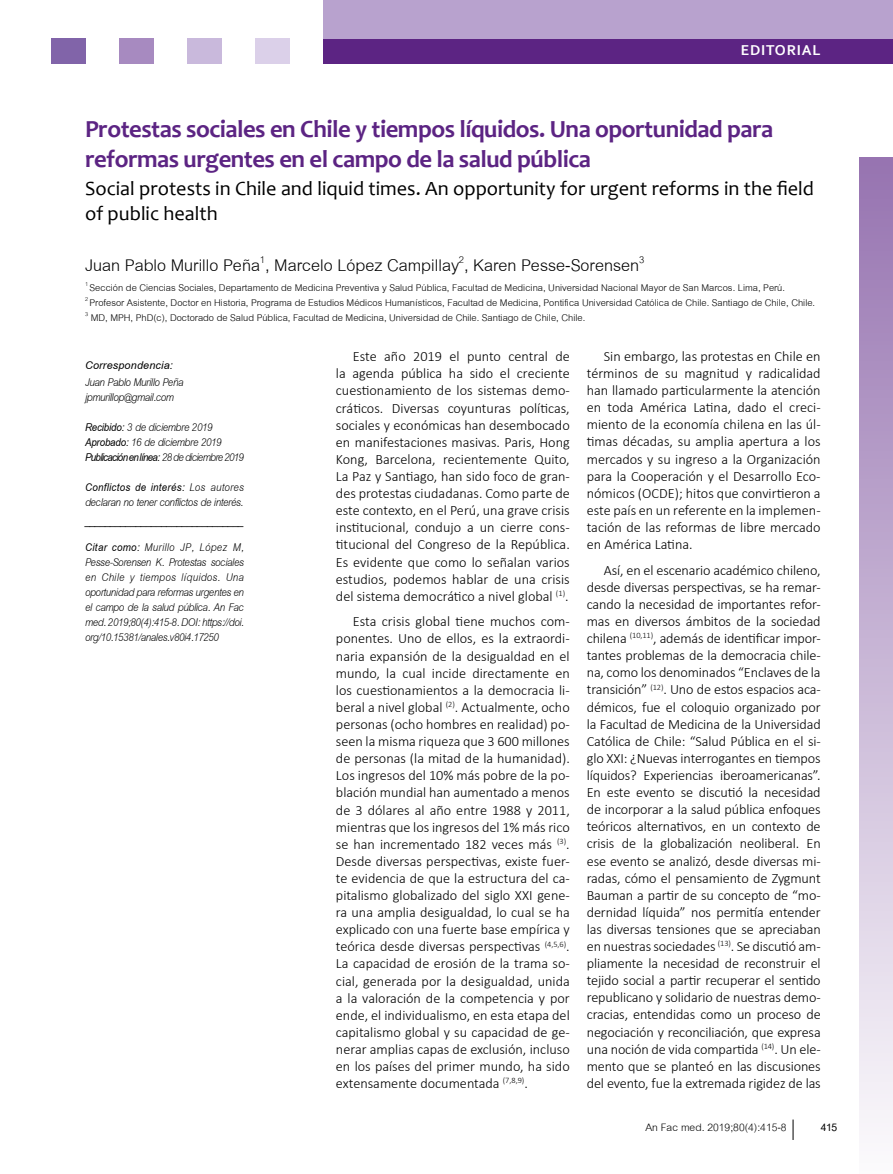
<style>
.page{position:relative;width:893px;height:1174px;background:#fff}
.page>*{position:absolute;margin:0;border:0;box-sizing:border-box;transform-origin:0 0}
.t1{font:700 24.75px/29.7px "Candara";letter-spacing:-.02em;color:#5c2483}
.t2{font:24.75px "Cordia UPC";color:#000}
.t3{font:20.25px/24.3px "Candara";color:#000}
.t4{font:italic 16.5px/15px "Cordia UPC";letter-spacing:-.025em;color:#000;scale:.9 1}
.t5{font:italic 700 16.5px/25.5px "Cordia UPC";letter-spacing:.01em;color:#000;scale:.9 1}
.t6{font:italic 700 16.5px "Cordia UPC";letter-spacing:.01em;color:#000}
.t7{font:15.75px "Cordia UPC";color:#000}
.t8{font:700 15.75px "Cordia UPC";color:#000}
.t9{font:700 15px "Corbel";letter-spacing:.05em;color:#fff}
.t10{font:300 14.25px/17.1px "Calibri";color:#000;text-align:justify}
.t11{font:14.25px/15px "Cordia UPC";color:#000}
.s1{font-weight:700}
.s2{font-weight:400}
</style>
<div class="page">
<div style="left:51px;top:38px;width:34px;height:26px;background:#8164a9"></div>
<div style="left:255px;top:38px;width:34px;height:26px;background:#dbd0e9"></div>
<div style="left:187px;top:38px;width:34px;height:26px;background:#c9b9dc"></div>
<div style="left:119px;top:38px;width:34px;height:26px;background:#a78ac0"></div>
<div style="left:323px;top:38px;width:570px;height:26px;background:#5c2483"></div>
<div style="left:323px;top:0;width:570px;height:38px;background:#b8a2ce"></div>
<div style="left:859px;top:157px;width:34px;height:1017px;background:linear-gradient(to bottom,#9673b0,#fcfbfc)"></div>
<svg style="left:793px;top:1119px;width:1px;height:21px"></svg>
<p class="t9" style="left:741px;top:41px;width:81px">EDITORIAL</p>
<h1 class="t1" style="left:85px;top:114px;width:690px">Protestas sociales en Chile y tiempos líquidos. Una oportunidad para reformas urgentes en el campo de la salud pública</h1>
<h2 class="t3" style="left:85px;top:176px;width:730px">Social protests in Chile and liquid times. An opportunity for urgent reforms in the field of public health</h2>
<h1 class="t2" style="left:85px;top:249px;width:561px">Juan Pablo Murillo Peña<sup>1</sup>, Marcelo López Campillay<sup>2</sup>, Karen Pesse-Sorensen<sup>3</sup></h1>
<p class="t11" style="left:85px;top:280px;width:732px"><sup>1</sup> Sección de Ciencias Sociales, Departamento de Medicina Preventiva y Salud Pública, Facultad de Medicina, Universidad Nacional Mayor de San Marcos. Lima, Perú.<br><sup>2</sup> Profesor Asistente, Doctor en Historia, Programa de Estudios Médicos Humanísticos, Facultad de Medicina, Pontifica Universidad Católica de Chile. Santiago de Chile, Chile.<br><sup>3</sup> MD, MPH, PhD(c), Doctorado de Salud Pública, Facultad de Medicina, Universidad de Chile. Santiago de Chile, Chile.</p>
<p class="t10" style="left:587px;top:347px;width:235px;text-indent:17px">Sin embargo, las protestas en Chile en términos de su magnitud y radicalidad han llamado particularmente la atención en toda América Latina, dado el creci&shy;miento de la economía chilena en las úl&shy;timas décadas, su amplia apertura a los mercados y su ingreso a la Organización para la Cooperación y el Desarrollo Eco&shy;nómicos (OCDE); hitos que convirtieron a este país en un referente en la implemen&shy;tación de las reformas de libre mercado en América Latina.</p>
<p class="t10" style="left:587px;top:561px;width:235px;text-indent:17px">Así, en el escenario académico chileno, desde diversas perspectivas, se ha remar&shy;cando la necesidad de importantes refor&shy;mas en diversos ámbitos de la sociedad chilena <sup>(10,11)</sup>, además de identificar impor&shy;tantes problemas de la democracia chile&shy;na, como los denominados “Enclaves de la transición” <sup>(12)</sup>. Uno de estos espacios aca&shy;démicos, fue el coloquio organizado por la Facultad de Medicina de la Universidad Católica de Chile: “Salud Pública en el si&shy;glo XXI: ¿Nuevas interrogantes en tiempos líquidos? Experiencias iberoamericanas”.<br>En este evento se discutió la necesidad de incorporar a la salud pública enfoques teóricos alternativos, en un contexto de crisis de la globalización neoliberal. En ese evento se analizó, desde diversas mi&shy;radas, cómo el pensamiento de Zygmunt Bauman a partir de su concepto de “mo&shy;dernidad líquida” nos permitía entender las diversas tensiones que se apreciaban en nuestras sociedades <sup>(13)</sup>. Se discutió am&shy;pliamente la necesidad de reconstruir el tejido social a partir recuperar el sentido republicano y solidario de nuestras demo&shy;cracias, entendidas como un proceso de negociación y reconciliación, que expresa una noción de vida compartida <sup>(14)</sup>. Un ele&shy;mento que se planteó en las discusiones del evento, fue la extremada rigidez de las</p>
<p class="t10" style="left:336px;top:348px;width:235px;text-indent:17px">Este año 2019 el punto central de la agenda pública ha sido el creciente cuestionamiento de los sistemas demo&shy;cráticos. Diversas coyunturas políticas, sociales y económicas han desembocado en manifestaciones masivas. Paris, Hong Kong, Barcelona, recientemente Quito, La Paz y Santiago, han sido foco de gran&shy;des protestas ciudadanas. Como parte de este contexto, en el Perú, una grave crisis institucional, condujo a un cierre cons&shy;titucional del Congreso de la República.<br>Es evidente que como lo señalan varios estudios, podemos hablar de una crisis del sistema democrático a nivel global <sup>(1)</sup>.</p>
<p class="t10" style="left:336px;top:613px;width:235px;text-indent:17px">Esta crisis global tiene muchos com&shy;ponentes. Uno de ellos, es la extraordi&shy;naria expansión de la desigualdad en el mundo, la cual incide directamente en los cuestionamientos a la democracia li&shy;beral a nivel global <sup>(2)</sup>. Actualmente, ocho personas (ocho hombres en realidad) po&shy;seen la misma riqueza que 3 600 millones de personas (la mitad de la humanidad).<br>Los ingresos del 10% más pobre de la po&shy;blación mundial han aumentado a menos de 3 dólares al año entre 1988 y 2011, mientras que los ingresos del 1% más rico se han incrementado 182 veces más <sup>(3)</sup>.<br>Desde diversas perspectivas, existe fuer&shy;te evidencia de que la estructura del ca&shy;pitalismo globalizado del siglo XXI gene&shy;ra una amplia desigualdad, lo cual se ha explicado con una fuerte base empírica y teórica desde diversas perspectivas <sup>(4,5,6)</sup>.<br>La capacidad de erosión de la trama so&shy;cial, generada por la desigualdad, unida a la valoración de la competencia y por ende, el individualismo, en esta etapa del capitalismo global y su capacidad de ge&shy;nerar amplias capas de exclusión, incluso en los países del primer mundo, ha sido extensamente documentada <sup>(7,8,9)</sup>.</p>
<p class="t6" style="left:85px;top:355px;width:89px">Correspondencia:</p>
<p class="t4" style="left:85px;top:374px;width:111px">Juan Pablo Murillo Peña jpmurillop@gmail.com</p>
<p class="t4" style="left:85px;top:419px;width:178px"><span class="s1">Recibido:</span> 3 de diciembre 2019<br><span class="s1">Aprobado:</span> 16 de diciembre 2019<br><span class="s1">Publicación en línea:</span> 28 de diciembre 2019</p>
<p class="t4" style="left:85px;top:479px;width:178px"><span class="s1">Conflictos de interés:</span> Los autores declaran no tener conflictos de interés.</p>
<p class="t5" style="left:85px;top:509px;width:178px">_______________________________<br>Citar como: <span class="s2">Murillo JP, López M,</span></p>
<p class="t4" style="left:85px;top:554px;width:178px;text-align:justify">Pesse-Sorensen K. Protestas sociales en Chile y tiempos líquidos. Una oportunidad para reformas urgentes en el campo de la salud pública. An Fac med. 2019;80(4):415-8. DOI: https://doi. org/10.15381/anales.v80i4.17250</p>
<p class="t7" style="left:645px;top:1117px;width:143px">An Fac med. 2019;80(4):415-8</p>
<p class="t8" style="left:821px;top:1118px;width:18px">415</p>
</div>
